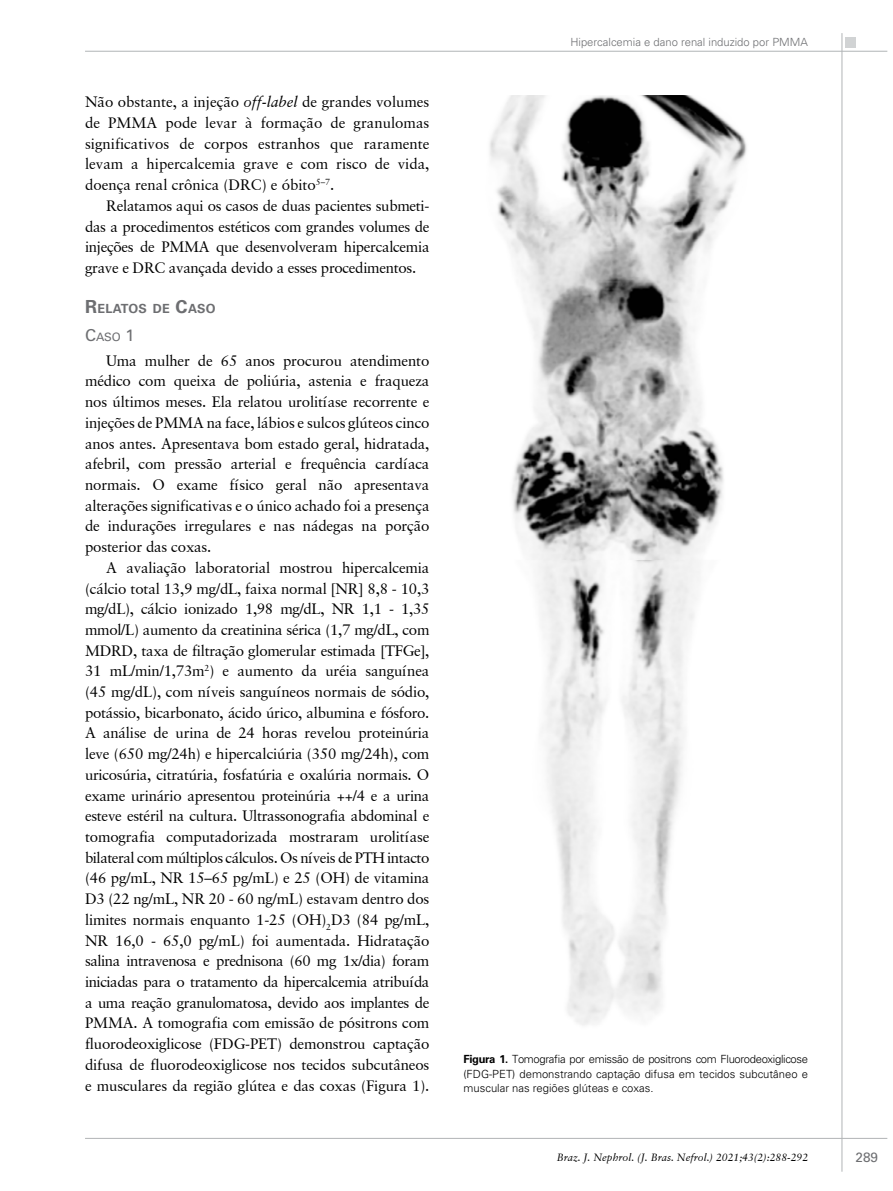
<style>
.page{position:relative;width:893px;height:1191px;background:#fff}
.page>*{position:absolute;margin:0;border:0;box-sizing:border-box;transform-origin:0 0}
.t1{font:15px/20.7px "Garamond Retrospective S Si";letter-spacing:-.01em;color:#000;text-align:justify}
.t2{font:13.5px "Univers LT Std";color:#6d6e71}
.t3{font:700 12.6px "Univers LT Std";letter-spacing:.03em;color:#6d6e71}
.t4{font:11.55px "Univers LT Std";color:#6d6e71}
.t5{font:300 11.25px/14.2px "Univers LT Std";color:#000;text-align:justify}
.t6{font:300 11.25px "Univers LT Std";color:#6d6e71}
.t7{font:italic 10.5px "Garamond Retrospective S Si";color:#000}
.s1{font-style:italic}
.s2{font-size:18px}
.s3{font-size:16.5px}
.s4{font-weight:700}
</style>
<div class="page">
<div style="left:845px;top:37px;width:11px;height:11px;background:#d1d3d4"></div>
<hr style="left:85px;top:51px;width:802px;height:1px;background:#b1b4b6">
<hr style="left:842px;top:33px;width:1px;height:1138px;background:#b1b4b6">
<hr style="left:85px;top:1138px;width:802px;height:1px;background:#b1b4b6">
<hr style="left:0;top:85px;width:1px;height:149px;background:#007cb7">
<img style="left:489px;top:96px;width:258px;height:929px">
<p class="t1" style="left:85px;top:92px;width:346px">Não obstante, a injeção <span class="s1">off-label</span> de grandes volumes de PMMA pode levar à formação de granulomas significativos de corpos estranhos que raramente levam a hipercalcemia grave e com risco de vida, doença renal crônica (DRC) e óbito<sup>5–7</sup>.</p>
<p class="t1" style="left:85px;top:195px;width:346px;text-indent:21px">Relatamos aqui os casos de duas pacientes submeti&shy;das a procedimentos estéticos com grandes volumes de injeções de PMMA que desenvolveram hipercalcemia grave e DRC avançada devido a esses procedimentos.</p>
<p class="t3" style="left:85px;top:301px;width:132px"><span class="s2">R</span>ELATOS DE <span class="s2">C</span>ASO</p>
<p class="t4" style="left:85px;top:330px;width:51px"><span class="s3">C</span>ASO <span class="s3">1</span></p>
<p class="t1" style="left:85px;top:350px;width:346px;text-indent:21px">Uma mulher de 65 anos procurou atendimento médico com queixa de poliúria, astenia e fraqueza nos últimos meses. Ela relatou urolitíase recorrente e injeções de PMMA na face, lábios e sulcos glúteos cinco anos antes. Apresentava bom estado geral, hidratada, afebril, com pressão arterial e frequência cardíaca normais. O exame físico geral não apresentava alterações significativas e o único achado foi a presença de indurações irregulares e nas nádegas na porção posterior das coxas.</p>
<p class="t1" style="left:85px;top:557px;width:346px;text-indent:21px">A avaliação laboratorial mostrou hipercalcemia (cálcio total 13,9 mg/dL, faixa normal [NR] 8,8 - 10,3 mg/dL), cálcio ionizado 1,98 mg/dL, NR 1,1 - 1,35 mmol/L) aumento da creatinina sérica (1,7 mg/dL, com MDRD, taxa de filtração glomerular estimada [TFGe], 31 mL/min/1,73m<sup>2</sup>) e aumento da uréia sanguínea (45 mg/dL), com níveis sanguíneos normais de sódio, potássio, bicarbonato, ácido úrico, albumina e fósforo.<br>A análise de urina de 24 horas revelou proteinúria leve (650 mg/24h) e hipercalciúria (350 mg/24h), com uricosúria, citratúria, fosfatúria e oxalúria normais. O exame urinário apresentou proteinúria ++/4 e a urina esteve estéril na cultura. Ultrassonografia abdominal e tomografia computadorizada mostraram urolitíase bilateral com múltiplos cálculos. Os níveis de PTH intacto (46 pg/mL, NR 15–65 pg/mL) e 25 (OH) de vitamina D3 (22 ng/mL, NR 20 - 60 ng/mL) estavam dentro dos limites normais enquanto 1-25 (OH)<sub>2</sub>D3 (84 pg/mL, NR 16,0 - 65,0 pg/mL) foi aumentada. Hidratação salina intravenosa e prednisona (60 mg 1x/dia) foram iniciadas para o tratamento da hipercalcemia atribuída a uma reação granulomatosa, devido aos implantes de PMMA. A tomografia com emissão de pósitrons com fluorodeoxiglicose (FDG-PET) demonstrou captação difusa de fluorodeoxiglicose nos tecidos subcutâneos e musculares da região glútea e das coxas (Figura 1).</p>
<p class="t6" style="left:570px;top:36px;width:239px">Hipercalcemia e dano renal induzido por PMMA</p>
<p class="t5" style="left:463px;top:1052px;width:346px"><span class="s4">Figura 1.</span> Tomografia por emissão de positrons com Fluorodeoxiglicose (FDG-PET) demonstrando captação difusa em tecidos subcutâneo e muscular nas regiões glúteas e coxas.</p>
<p class="t7" style="left:557px;top:1151px;width:253px">Braz. J. Nephrol. (J. Bras. Nefrol.) 2021;43(2):288-292</p>
<p class="t2" style="left:855px;top:1149px;width:24px">289</p>
</div>
